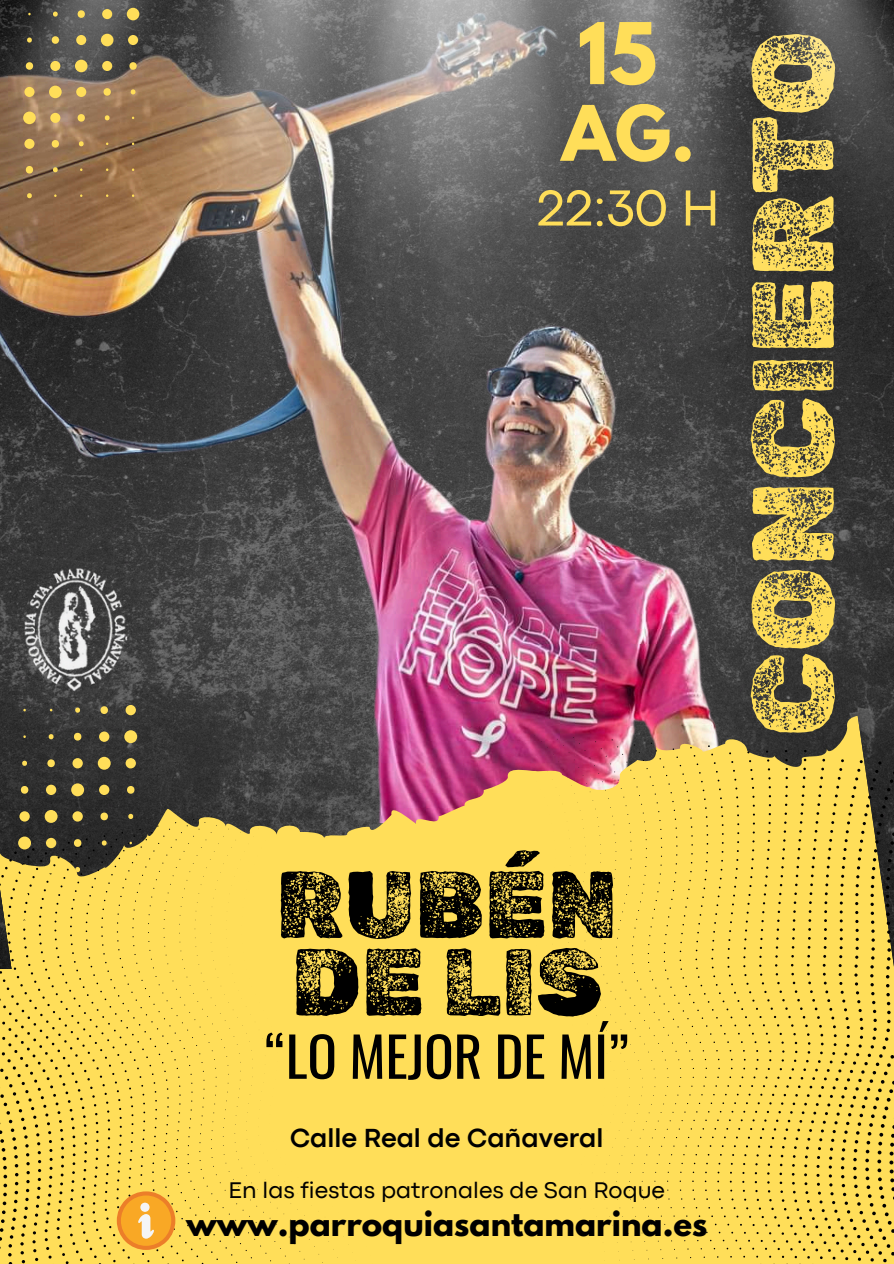
<style>
.page{position:relative;width:894px;height:1264px;background:#fff}
.page>*{position:absolute;margin:0;border:0;box-sizing:border-box;transform-origin:0 0}
.t1{font:115.35px "Rubik Dirt";color:#ffde59}
.t2{font:94.65px/77.4px "Rubik Dirt";color:#000}
.t3{font:700 75.3px "League Spartan";color:#ffde59}
.t4{font:700 67.8px "League Spartan";color:#ffde59}
.t5{font:54.6px "Oswald";color:#000}
.t6{font:52.8px "Codec Pro";color:#ffde59}
.t7{font:700 30.9px "League Spartan";color:#000}
.t8{font:700 27.3px "Codec Pro";color:#000}
.t9{font:23.55px "Codec Pro";color:#000}
</style>
<div class="page">
<img style="left:0;top:536px;width:893px;height:169px">
<img style="left:0;top:0;width:893px;height:536px">
<img style="left:0;top:705px;width:893px;height:264px">
<div style="left:0;top:969px;width:893px;height:294px;background:#ffde59"></div>
<svg style="left:112px;top:817px;width:15px;height:446px"></svg>
<svg style="left:127px;top:813px;width:15px;height:446px"></svg>
<svg style="left:142px;top:810px;width:15px;height:453px"></svg>
<svg style="left:157px;top:806px;width:15px;height:453px"></svg>
<svg style="left:172px;top:803px;width:15px;height:459px"></svg>
<svg style="left:187px;top:799px;width:13px;height:459px"></svg>
<svg style="left:200px;top:796px;width:13px;height:467px"></svg>
<svg style="left:213px;top:792px;width:226px;height:471px"></svg>
<svg style="left:877px;top:758px;width:16px;height:505px"></svg>
<svg style="left:863px;top:758px;width:14px;height:504px"></svg>
<svg style="left:786px;top:749px;width:77px;height:512px"></svg>
<svg style="left:832px;top:750px;width:15px;height:511px"></svg>
<svg style="left:786px;top:750px;width:46px;height:511px"></svg>
<svg style="left:786px;top:751px;width:30px;height:510px"></svg>
<svg style="left:786px;top:752px;width:15px;height:509px"></svg>
<svg style="left:740px;top:745px;width:46px;height:513px"></svg>
<svg style="left:740px;top:746px;width:31px;height:512px"></svg>
<svg style="left:740px;top:748px;width:15px;height:510px"></svg>
<svg style="left:710px;top:742px;width:30px;height:516px"></svg>
<svg style="left:710px;top:744px;width:15px;height:514px"></svg>
<svg style="left:679px;top:739px;width:31px;height:519px"></svg>
<svg style="left:679px;top:741px;width:15px;height:518px"></svg>
<svg style="left:649px;top:736px;width:30px;height:523px"></svg>
<svg style="left:649px;top:739px;width:15px;height:520px"></svg>
<svg style="left:623px;top:735px;width:26px;height:525px"></svg>
<svg style="left:623px;top:737px;width:13px;height:523px"></svg>
<svg style="left:466px;top:733px;width:157px;height:528px"></svg>
<svg style="left:26px;top:37px;width:7px;height:6px"></svg>
<svg style="left:25px;top:62px;width:9px;height:8px"></svg>
<div style="left:24px;top:87px;width:10px;height:10px;background:#ffde59;border-radius:50%"></div>
<div style="left:23px;top:111px;width:13px;height:13px;background:#ffde59;border-radius:50%"></div>
<div style="left:24px;top:139px;width:10px;height:10px;background:#ffde59;border-radius:50%"></div>
<svg style="left:25px;top:166px;width:9px;height:7px"></svg>
<svg style="left:26px;top:193px;width:7px;height:5px"></svg>
<svg style="left:52px;top:12px;width:7px;height:5px"></svg>
<svg style="left:50px;top:36px;width:10px;height:8px"></svg>
<div style="left:50px;top:61px;width:10px;height:10px;background:#ffde59;border-radius:50%"></div>
<div style="left:49px;top:86px;width:13px;height:12px;background:#ffde59;border-radius:50%"></div>
<div style="left:50px;top:113px;width:10px;height:10px;background:#ffde59;border-radius:50%"></div>
<svg style="left:50px;top:140px;width:10px;height:8px"></svg>
<svg style="left:52px;top:167px;width:7px;height:5px"></svg>
<svg style="left:76px;top:10px;width:10px;height:8px"></svg>
<div style="left:76px;top:35px;width:10px;height:10px;background:#ffde59;border-radius:50%"></div>
<div style="left:75px;top:60px;width:12px;height:12px;background:#ffde59;border-radius:50%"></div>
<div style="left:76px;top:87px;width:10px;height:10px;background:#ffde59;border-radius:50%"></div>
<svg style="left:76px;top:114px;width:10px;height:8px"></svg>
<svg style="left:78px;top:141px;width:6px;height:5px"></svg>
<div style="left:102px;top:9px;width:10px;height:10px;background:#ffde59;border-radius:50%"></div>
<div style="left:101px;top:34px;width:12px;height:12px;background:#ffde59;border-radius:50%"></div>
<div style="left:102px;top:61px;width:10px;height:10px;background:#ffde59;border-radius:50%"></div>
<svg style="left:102px;top:88px;width:10px;height:8px"></svg>
<svg style="left:104px;top:115px;width:6px;height:5px"></svg>
<svg style="left:105px;top:142px;width:4px;height:3px"></svg>
<svg style="left:105px;top:168px;width:4px;height:3px"></svg>
<svg style="left:105px;top:194px;width:4px;height:3px"></svg>
<div style="left:127px;top:8px;width:12px;height:12px;background:#ffde59;border-radius:50%"></div>
<div style="left:128px;top:35px;width:10px;height:10px;background:#ffde59;border-radius:50%"></div>
<svg style="left:128px;top:62px;width:10px;height:8px"></svg>
<svg style="left:130px;top:89px;width:6px;height:5px"></svg>
<svg style="left:131px;top:142px;width:4px;height:3px"></svg>
<svg style="left:131px;top:168px;width:4px;height:3px"></svg>
<svg style="left:131px;top:194px;width:4px;height:3px"></svg>
<svg style="left:21px;top:760px;width:7px;height:5px"></svg>
<svg style="left:20px;top:786px;width:10px;height:7px"></svg>
<div style="left:19px;top:811px;width:11px;height:10px;background:#ffde59;border-radius:50%"></div>
<div style="left:18px;top:836px;width:13px;height:13px;background:#ffde59;border-radius:50%"></div>
<svg style="left:49px;top:708px;width:4px;height:3px"></svg>
<svg style="left:48px;top:734px;width:6px;height:5px"></svg>
<svg style="left:46px;top:759px;width:10px;height:8px"></svg>
<div style="left:46px;top:784px;width:10px;height:11px;background:#ffde59;border-radius:50%"></div>
<div style="left:45px;top:810px;width:13px;height:12px;background:#ffde59;border-radius:50%"></div>
<div style="left:46px;top:837px;width:10px;height:11px;background:#ffde59;border-radius:50%"></div>
<svg style="left:74px;top:707px;width:7px;height:5px"></svg>
<svg style="left:73px;top:732px;width:10px;height:8px"></svg>
<div style="left:72px;top:758px;width:11px;height:10px;background:#ffde59;border-radius:50%"></div>
<div style="left:71px;top:783px;width:13px;height:13px;background:#ffde59;border-radius:50%"></div>
<div style="left:72px;top:811px;width:11px;height:10px;background:#ffde59;border-radius:50%"></div>
<svg style="left:73px;top:839px;width:10px;height:7px"></svg>
<svg style="left:99px;top:706px;width:10px;height:8px"></svg>
<div style="left:99px;top:731px;width:10px;height:10px;background:#ffde59;border-radius:50%"></div>
<div style="left:98px;top:756px;width:13px;height:13px;background:#ffde59;border-radius:50%"></div>
<div style="left:99px;top:784px;width:10px;height:11px;background:#ffde59;border-radius:50%"></div>
<svg style="left:99px;top:812px;width:10px;height:8px"></svg>
<svg style="left:101px;top:840px;width:6px;height:5px"></svg>
<svg style="left:0;top:856px;width:110px;height:407px"></svg>
<div style="left:125px;top:705px;width:11px;height:10px;background:#ffde59;border-radius:50%"></div>
<div style="left:124px;top:730px;width:13px;height:13px;background:#ffde59;border-radius:50%"></div>
<div style="left:125px;top:758px;width:11px;height:10px;background:#ffde59;border-radius:50%"></div>
<svg style="left:126px;top:786px;width:10px;height:7px"></svg>
<svg style="left:127px;top:813px;width:7px;height:6px"></svg>
<svg style="left:117px;top:1191px;width:58px;height:58px"></svg>
<img style="left:24px;top:566px;width:103px;height:125px">
<p class="t3" style="left:577px;top:16px;width:81px">15</p>
<p class="t4" style="left:561px;top:100px;width:134px">AG.</p>
<h4 class="t6" style="left:536px;top:189px;width:185px">22:30 H</h4>
<p class="t1" style="left:725px;top:736px;width:707px;rotate:-90deg">CONCIERTO</p>
<p class="t2" style="left:276px;top:866px;width:343px">RUBÉN<br>DE LIS</p>
<p class="t5" style="left:265px;top:1013px;width:365px">“LO MEJOR DE MÍ”</p>
<h1 class="t8" style="left:290px;top:1128px;width:315px">Calle Real de Cañaveral</h1>
<h3 class="t9" style="left:228px;top:1181px;width:438px">En las fiestas patronales de San Roque</h3>
<p class="t7" style="left:186px;top:1208px;width:522px">www.parroquiasantamarina.es</p>
</div>
